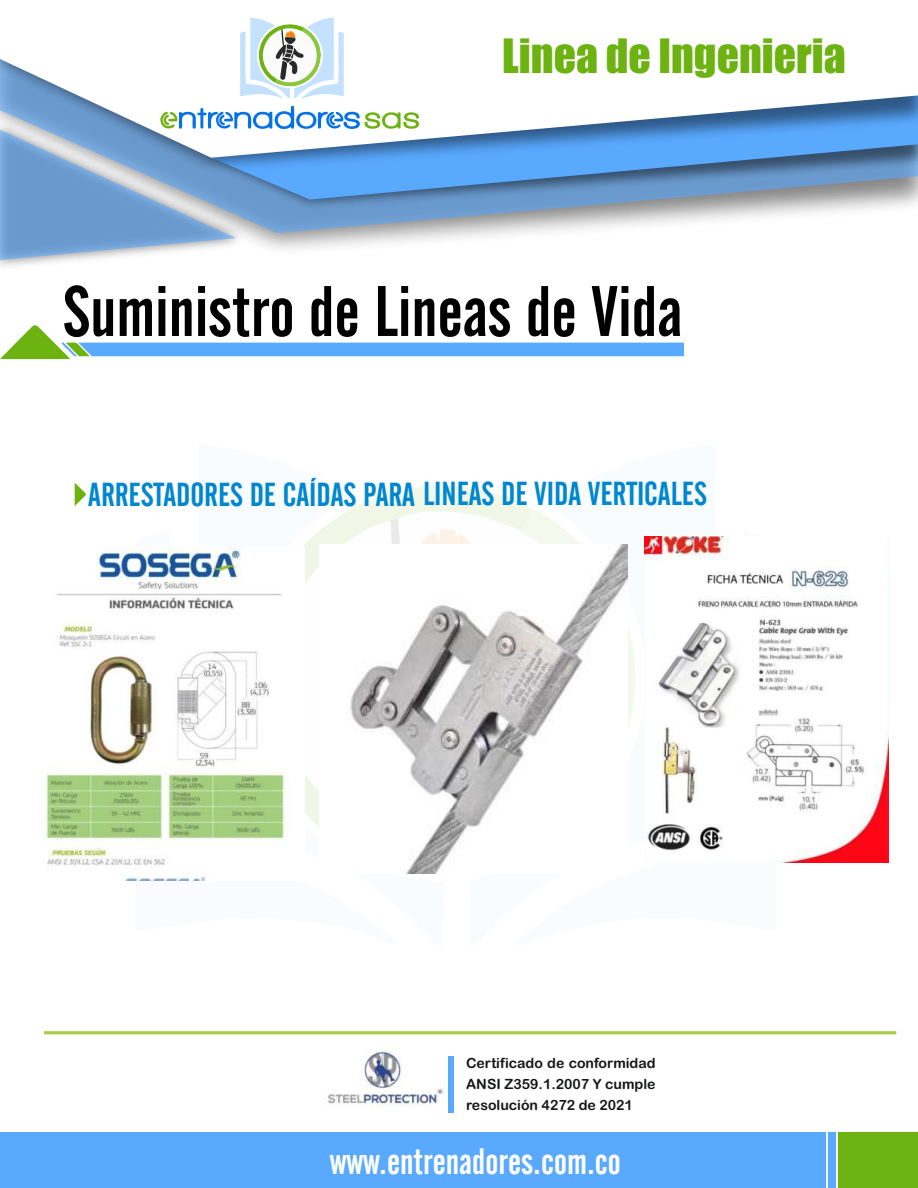
<style>
.page{position:relative;width:918px;height:1188px;background:#fff}
.page>*{position:absolute;margin:0;border:0;box-sizing:border-box;transform-origin:0 0}
.t1{font:70.65px "Alternate Gothic No 2 BT";color:#000}
.t2{font:43.65px "Impact";color:#6cb211}
.t3{font:36.45px "Alternate Gothic No 2 BT";color:#fff}
.t4{font:33px "Alternate Gothic No 2 BT";color:#0087cf}
.t5{font:14.1px/20.9px "Arial Rounded MT Bold";color:#151616;text-align:justify}
</style>
<div class="page">
<svg style="left:303px;top:486px;width:342px;height:341px"></svg>
<svg style="left:352px;top:518px;width:181px;height:26px"></svg>
<svg style="left:419px;top:200px;width:499px;height:30px"></svg>
<svg style="left:419px;top:158px;width:499px;height:41px;background:#6492c4"></svg>
<svg style="left:0;top:17px;width:918px;height:141px"></svg>
<div style="left:0;top:1132px;width:825px;height:55px;background:#59a9ff"></div>
<div style="left:839px;top:1132px;width:79px;height:55px;background:#6db312"></div>
<div style="left:828px;top:1132px;width:8px;height:55px;background:#59a9ff"></div>
<svg style="left:0;top:105px;width:419px;height:155px"></svg>
<svg style="left:240px;top:18px;width:104px;height:81px"></svg>
<svg style="left:0;top:325px;width:684px;height:34px"></svg>
<img style="left:320px;top:544px;width:308px;height:330px">
<img style="left:645px;top:536px;width:243px;height:327px">
<img style="left:45px;top:547px;width:260px;height:333px">
<img style="left:327px;top:1048px;width:118px;height:58px">
<div style="left:448px;top:1056px;width:6px;height:56px;background:#59a9ff"></div>
<svg style="left:75px;top:483px;width:11px;height:23px"></svg>
<hr style="left:44px;top:1031px;width:852px;height:3px;background:#a8cf45">
<h2 class="t2" style="left:502px;top:22px;width:345px">Linea de Ingenieria</h2>
<h1 class="t1" style="left:63px;top:272px;width:621px">Suministro de Lineas de Vida</h1>
<h3 class="t4" style="left:88px;top:476px;width:620px">ARRESTADORES DE CAÍDAS PARA LINEAS DE VIDA VERTICALES</h3>
<p class="t5" style="left:466px;top:1052px;width:191px">Certificado de conformidad ANSI Z359.1.2007 Y cumple resolución 4272 de 2021</p>
<h3 class="t3" style="left:330px;top:1141px;width:293px">www.entrenadores.com.co</h3>
</div>
